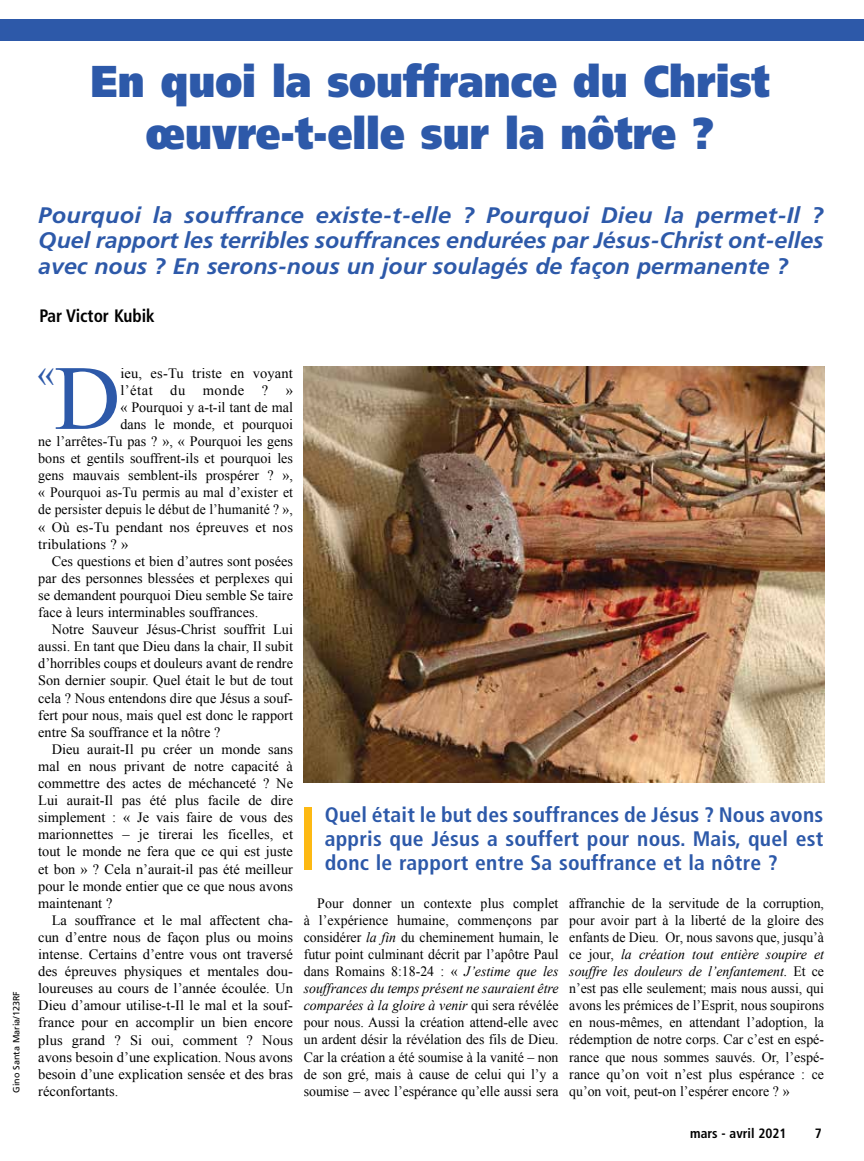
<style>
.page{position:relative;width:864px;height:1161px;background:#fff}
.page>*{position:absolute;margin:0;border:0;box-sizing:border-box;transform-origin:0 0}
.t1{font:91.8px "Times New Roman";color:#2d59a9}
.t2{font:900 44.55px/52.5px "Frutiger";color:#2d59a9;text-align:center;scale:.88 1}
.t3{font:35.25px "Times New Roman";color:#2d59a9}
.t4{font:italic 700 22.5px/25.5px "Frutiger";color:#2d59a9;text-align:justify;scale:1.05 1}
.t5{font:700 condensed 21px/24px "Frutiger";letter-spacing:.01em;color:#2d59a9;text-align:justify}
.t6{font:700 condensed 18px "Frutiger";color:#000;scale:.96 1}
.t7{font:14.25px/17.1px "Times New Roman";color:#000;text-align:justify}
.t8{font:14.25px "Times New Roman";color:#000;scale:.96 1}
.t9{font:14.25px "Times New Roman";letter-spacing:.035em;color:#000}
.t10{font:700 condensed 13.5px "Frutiger";color:#000}
.t11{font:9px "Frutiger";color:#000}
.s1{font-style:italic}
</style>
<div class="page">
<div style="left:0;top:19px;width:864px;height:22px;background:#2d59a9"></div>
<div style="left:304px;top:807px;width:7px;height:63px;background:#fdb913"></div>
<img style="left:304px;top:366px;width:521px;height:417px">
<h2 class="t2" style="left:91px;top:55px;width:773px">En quoi la souffrance du Christ œuvre-t-elle sur la nôtre ?</h2>
<p class="t11" style="left:11px;top:1093px;width:103px;rotate:-90deg">Gino Santa Maria/123RF</p>
<h3 class="t4" style="left:38px;top:202px;width:749px">Pourquoi la souffrance existe-t-elle ? Pourquoi Dieu la permet-Il ?<br>Quel rapport les terribles souffrances endurées par Jésus-Christ ont-elles avec nous ? En serons-nous un jour soulagés de façon permanente ?</h3>
<p class="t6" style="left:39px;top:305px;width:122px">Par Victor Kubik</p>
<h1 class="t1" style="left:54px;top:333px;width:68px">D</h1>
<p class="t7" style="left:120px;top:364px;width:174px">ieu, es-Tu triste en voyant</p>
<h3 class="t3" style="left:37px;top:348px;width:19px">«</h3>
<p class="t9" style="left:120px;top:380px;width:174px">l’état du monde ? »</p>
<p class="t7" style="left:120px;top:398px;width:174px">« Pourquoi y a-t-il tant de mal</p>
<p class="t7" style="left:120px;top:415px;width:174px">dans le monde, et pourquoi</p>
<p class="t7" style="left:38px;top:432px;width:256px">ne l’arrêtes-Tu pas ? », « Pourquoi les gens</p>
<p class="t7" style="left:38px;top:449px;width:256px">bons et gentils souffrent-ils et pourquoi les</p>
<p class="t7" style="left:38px;top:466px;width:256px">gens mauvais semblent-ils prospérer ? »,</p>
<p class="t8" style="left:38px;top:482px;width:267px">« Pourquoi as-Tu permis au mal d’exister et</p>
<p class="t8" style="left:38px;top:500px;width:267px">de persister depuis le début de l’humanité ? »,</p>
<p class="t7" style="left:38px;top:518px;width:256px">« Où es-Tu pendant nos épreuves et nos</p>
<p class="t7" style="left:38px;top:535px;width:92px">tribulations ? »</p>
<p class="t7" style="left:52px;top:552px;width:243px">Ces questions et bien d’autres sont posées</p>
<p class="t7" style="left:38px;top:569px;width:256px">par des personnes blessées et perplexes qui</p>
<p class="t7" style="left:38px;top:586px;width:256px">se demandent pourquoi Dieu semble Se taire</p>
<p class="t7" style="left:38px;top:603px;width:221px">face à leurs interminables souffrances.</p>
<p class="t7" style="left:52px;top:620px;width:243px">Notre Sauveur Jésus-Christ souffrit Lui</p>
<p class="t7" style="left:38px;top:637px;width:256px">aussi. En tant que Dieu dans la chair, Il subit</p>
<p class="t7" style="left:38px;top:655px;width:256px">d’horribles coups et douleurs avant de rendre</p>
<p class="t7" style="left:38px;top:672px;width:256px">Son dernier soupir. Quel était le but de tout</p>
<p class="t7" style="left:38px;top:689px;width:256px">cela ? Nous entendons dire que Jésus a souf-</p>
<p class="t7" style="left:38px;top:706px;width:256px">fert pour nous, mais quel est donc le rapport</p>
<p class="t7" style="left:38px;top:723px;width:184px">entre Sa souffrance et la nôtre ?</p>
<p class="t7" style="left:52px;top:740px;width:243px">Dieu aurait-Il pu créer un monde sans</p>
<p class="t7" style="left:38px;top:757px;width:256px">mal en nous privant de notre capacité à</p>
<p class="t7" style="left:38px;top:774px;width:256px">commettre des actes de méchanceté ? Ne</p>
<p class="t7" style="left:38px;top:791px;width:256px">Lui aurait-Il pas été plus facile de dire</p>
<p class="t7" style="left:38px;top:808px;width:256px">simplement : « Je vais faire de vous des</p>
<p class="t7" style="left:38px;top:826px;width:256px">marionnettes – je tirerai les ficelles, et</p>
<p class="t7" style="left:38px;top:843px;width:256px">tout le monde ne fera que ce qui est juste</p>
<p class="t7" style="left:38px;top:860px;width:256px">et bon » ? Cela n’aurait-il pas été meilleur</p>
<p class="t7" style="left:38px;top:877px;width:256px">pour le monde entier que ce que nous avons</p>
<p class="t7" style="left:38px;top:894px;width:76px">maintenant ?</p>
<p class="t7" style="left:52px;top:911px;width:243px">La souffrance et le mal affectent cha-</p>
<p class="t7" style="left:38px;top:928px;width:256px">cun d’entre nous de façon plus ou moins</p>
<p class="t7" style="left:38px;top:945px;width:256px">intense. Certains d’entre vous ont traversé</p>
<p class="t7" style="left:38px;top:962px;width:256px">des épreuves physiques et mentales dou-</p>
<p class="t7" style="left:38px;top:979px;width:256px">loureuses au cours de l’année écoulée. Un</p>
<p class="t7" style="left:38px;top:997px;width:256px">Dieu d’amour utilise-t-Il le mal et la souf-</p>
<p class="t7" style="left:38px;top:1014px;width:256px">france pour en accomplir un bien encore</p>
<p class="t7" style="left:38px;top:1031px;width:256px">plus grand ? Si oui, comment ? Nous</p>
<p class="t7" style="left:38px;top:1048px;width:256px">avons besoin d’une explication. Nous avons</p>
<p class="t7" style="left:38px;top:1065px;width:256px">besoin d’une explication sensée et des bras</p>
<p class="t7" style="left:38px;top:1082px;width:82px">réconfortants.</p>
<h3 class="t5" style="left:325px;top:803px;width:500px">Quel était le but des souffrances de Jésus ? Nous avons appris que Jésus a souffert pour nous. Mais, quel est donc le rapport entre Sa souffrance et la nôtre ?</h3>
<p class="t7" style="left:304px;top:894px;width:256px;text-indent:14px">Pour donner un contexte plus complet à l’expérience humaine, commençons par considérer <span class="s1">la fin</span> du cheminement humain, le futur point culminant décrit par l’apôtre Paul dans Romains 8:18-24 : « <span class="s1">J’estime que les souffrances du temps présent ne sauraient être comparées à la gloire à venir</span> qui sera révélée pour nous. Aussi la création attend-elle avec un ardent désir la révélation des fils de Dieu.<br>Car la création a été soumise à la vanité – non de son gré, mais à cause de celui qui l’y a soumise – avec l’espérance qu’elle aussi sera</p>
<p class="t7" style="left:569px;top:894px;width:256px">affranchie de la servitude de la corruption, pour avoir part à la liberté de la gloire des enfants de Dieu. Or, nous savons que, jusqu’à ce jour, <span class="s1">la création tout entière soupire et souffre les douleurs de l’enfantement.</span> Et ce n’est pas elle seulement; mais nous aussi, qui avons les prémices de l’Esprit, nous soupirons en nous-mêmes, en attendant l’adoption, la rédemption de notre corps. Car c’est en espé&shy;rance que nous sommes sauvés. Or, l’espé&shy;rance qu’on voit n’est plus espérance : ce qu’on voit, peut-on l’espérer encore ? »</p>
<p class="t10" style="left:690px;top:1125px;width:98px">mars - avril 2021</p>
<p class="t10" style="left:815px;top:1125px;width:9px">7</p>
</div>
